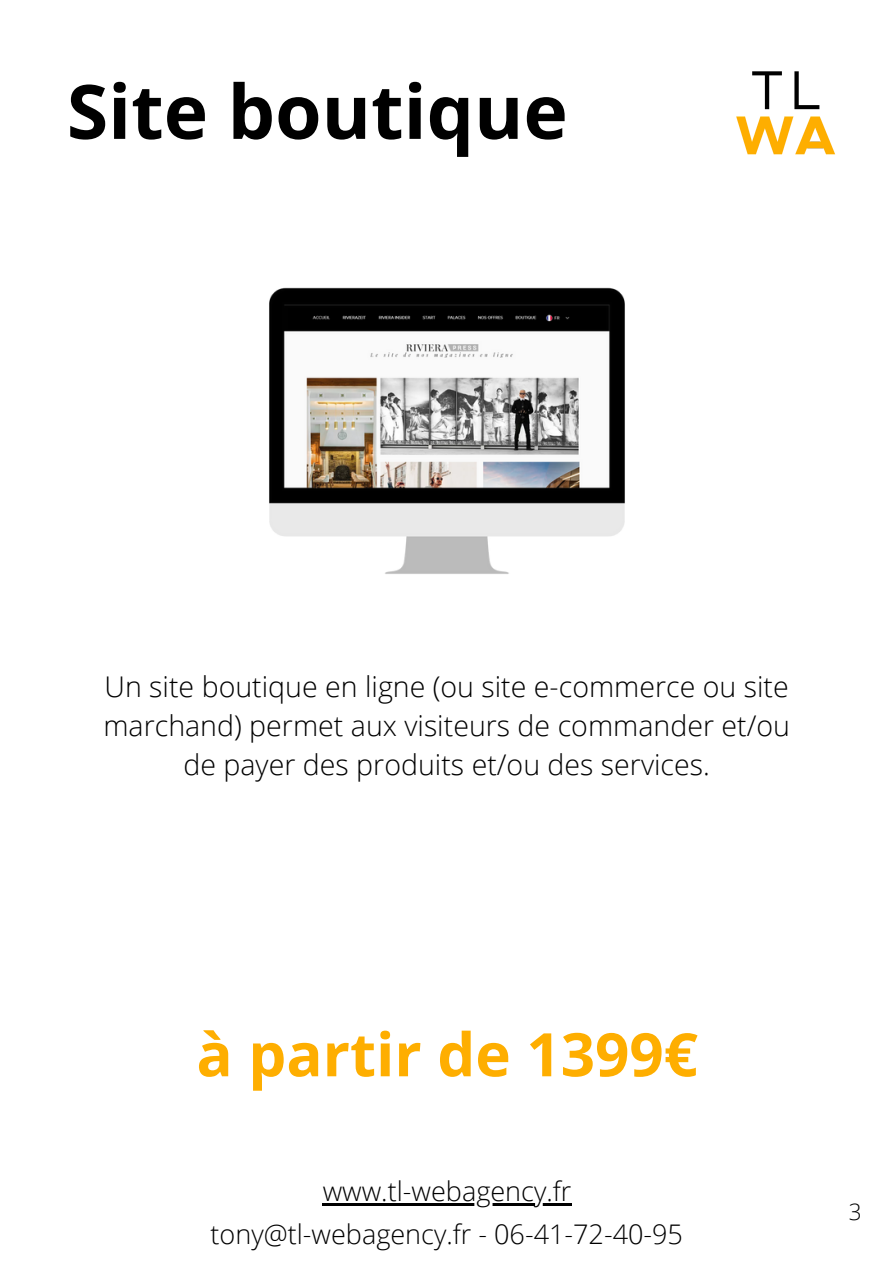
<style>
.page{position:relative;width:894px;height:1264px;background:#fff}
.page>*{position:absolute;margin:0;border:0;box-sizing:border-box;transform-origin:0 0}
.t1{font:700 75px "Open Sans";color:#000}
.t2{font:700 60px "Open Sans";color:#feae00}
.t3{font:300 28.5px/39.5px "Open Sans";color:#000;text-align:center}
.t4{font:300 27px "Open Sans";color:#000}
.t5{font:300 22.5px "Open Sans";color:#000}
</style>
<div class="page">
<img style="left:736px;top:71px;width:99px;height:84px">
<img style="left:269px;top:287px;width:356px;height:287px">
<hr style="left:322px;top:1203px;width:249px;height:2px;background:#000">
<p class="t1" style="left:67px;top:59px;width:502px">Site boutique</p>
<p class="t3" style="left:103px;top:665px;width:688px">Un site boutique en ligne (ou site e-commerce ou site marchand) permet aux visiteurs de commander et/ou de payer des produits et/ou des services.</p>
<p class="t2" style="left:196px;top:1012px;width:503px">à partir de 1399€</p>
<p class="t4" style="left:322px;top:1172px;width:250px">www.tl-webagency.fr</p>
<p class="t4" style="left:210px;top:1214px;width:474px">tony@tl-webagency.fr - 06-41-72-40-95</p>
<p class="t5" style="left:848px;top:1196px;width:14px">3</p>
</div>
